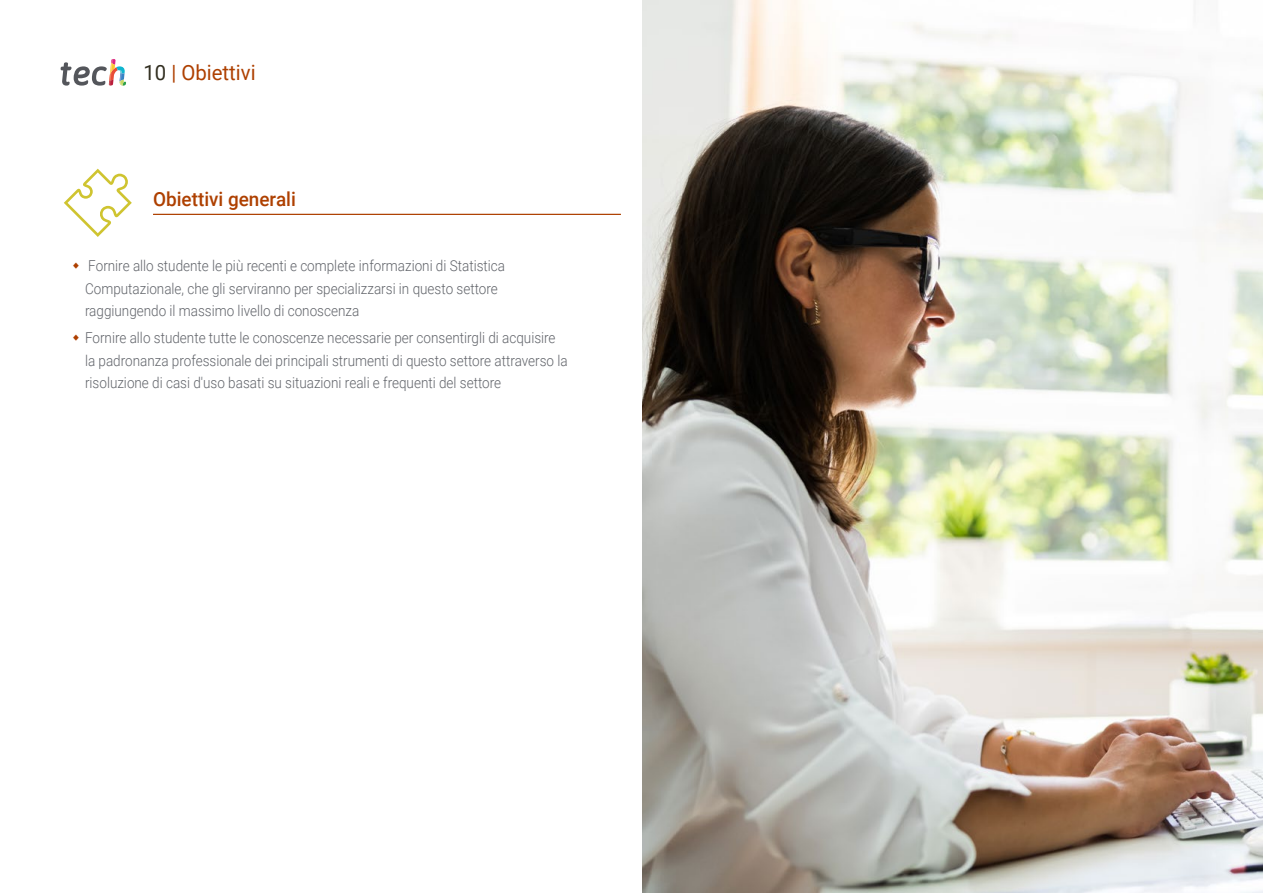
<style>
.page{position:relative;width:1263px;height:893px;background:#fff}
.page>*{position:absolute;margin:0;border:0;box-sizing:border-box;transform-origin:0 0}
.t1{font:21px "Roboto";color:#ae4000}
.t2{font:500 19.5px "Roboto";color:#ae4000}
.t3{font:300 15px/22.5px "Roboto";color:#61646a;scale:.9 1}
.s1{color:#312e20}
</style>
<div class="page">
<hr style="left:153px;top:214px;width:468px;height:1px;background:#ae4000">
<svg style="left:64px;top:169px;width:68px;height:68px"></svg>
<img style="left:642px;top:0;width:621px;height:893px">
<svg style="left:61px;top:59px;width:65px;height:27px"></svg>
<h1 class="t1" style="left:144px;top:57px;width:114px"><span class="s1">10</span> | Obiettivi</h1>
<h2 class="t2" style="left:153px;top:185px;width:144px">Obiettivi generali</h2>
<p class="t3" style="left:85px;top:254px;width:468px">Fornire allo studente le più recenti e complete informazioni di Statistica<br>Computazionale, che gli serviranno per specializzarsi in questo settore raggiungendo il massimo livello di conoscenza</p>
<p class="t3" style="left:85px;top:326px;width:538px">Fornire allo studente tutte le conoscenze necessarie per consentirgli di acquisire la padronanza professionale dei principali strumenti di questo settore attraverso la risoluzione di casi d'uso basati su situazioni reali e frequenti del settore</p>
</div>
